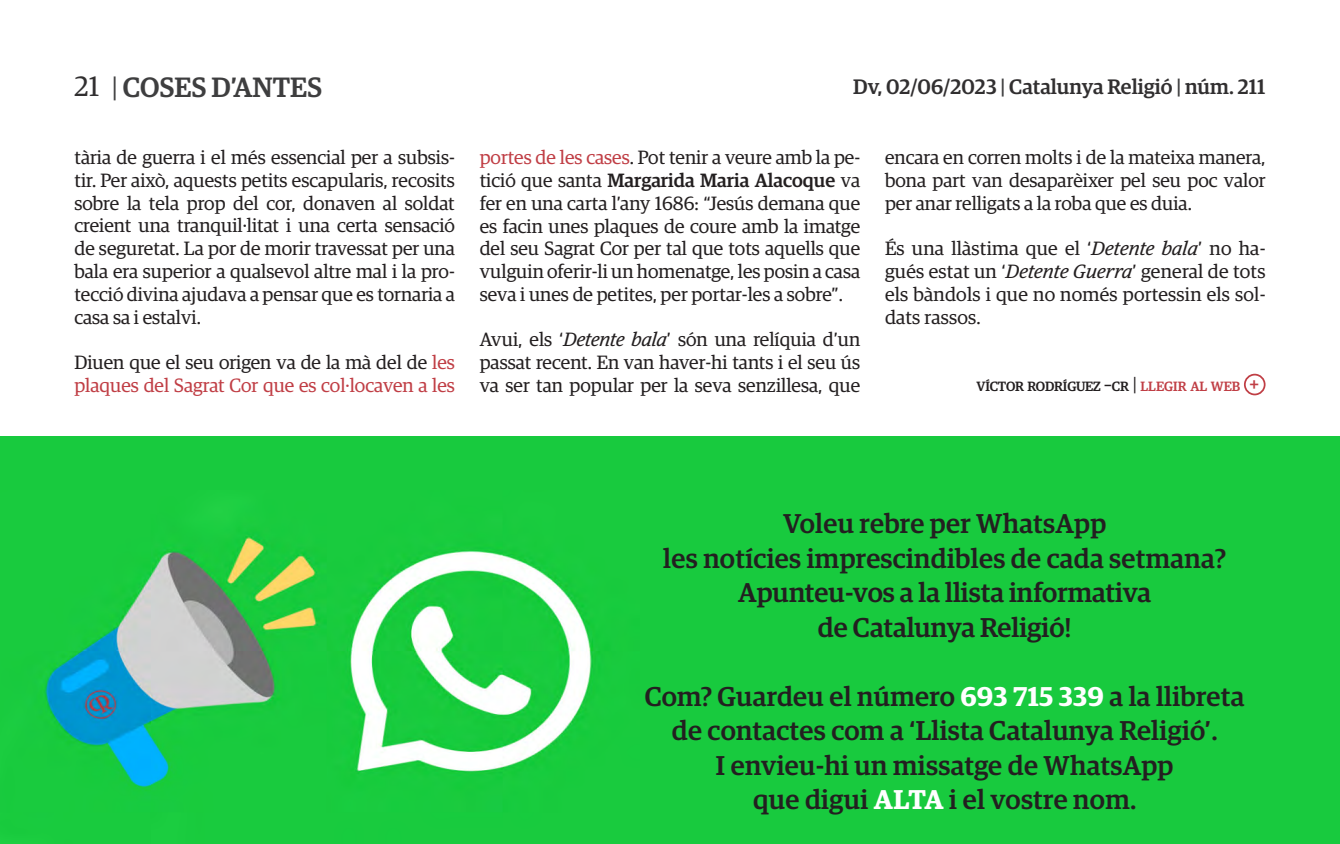
<style>
.page{position:relative;width:1340px;height:844px;background:#fff}
.page>*{position:absolute;margin:0;border:0;box-sizing:border-box;transform-origin:0 0}
.t1{font:500 28px "Guardian Egyp";color:#3e3e3f}
.t2{font:500 27.3px/34.5px "Guardian Egyp";letter-spacing:.01em;color:#231f20;text-align:center}
.t3{font:500 21px "Guardian Egyp";color:#312f30}
.t4{font:19.25px/22.8px "Guardian Egyp";color:#231f20;text-align:justify}
.t5{font:19.25px/22.8px "Guardian Egyp";color:#c03e45}
.t6{font:500 19.25px "Guardian Egyp";color:#c03e45}
.t7{font:500 13.47px "Guardian Egyp";letter-spacing:-.015em;color:#231f20}
.s1{font-weight:400;color:#312f30}
.s2{font-weight:400}
.s3{color:#3e3e3f}
.s4{color:#231f20}
.s5{color:#c03e45}
.s6{font-weight:500}
.s7{font-style:italic}
.s8{font-size:19.25px}
.s9{font-weight:400;font-size:19.25px}
.s10{font-weight:600;color:#fff}
</style>
<div class="page">
<div style="left:1243px;top:373px;width:22px;height:22px;border:2px solid #c03e45;border-radius:50%"></div>
<div style="left:0;top:436px;width:1339px;height:407px;background:#18ca3e"></div>
<img style="left:45px;top:536px;width:548px;height:251px">
<h1 class="t1" style="left:74px;top:67px;width:249px"><span class="s1">21</span> <span class="s2">|</span> COSES D’ANTES</h1>
<p class="t3" style="left:853px;top:71px;width:414px">Dv, 02/06/2023 <span class="s3">|</span> Catalunya Religió <span class="s3">|</span> núm. 211</p>
<p class="t4" style="left:74px;top:145px;width:382px">tària de guerra i el més essencial per a subsis&shy;tir. Per això, aquests petits escapularis, recosits sobre la tela prop del cor, donaven al soldat creient una tranquil·litat i una certa sensació de seguretat. La por de morir travessat per una bala era superior a qualsevol altre mal i la pro&shy;tecció divina ajudava a pensar que es tornaria a casa sa i estalvi.</p>
<p class="t5" style="left:74px;top:350px;width:382px"><span class="s4">Diuen que el seu origen va de la mà del de</span> les plaques del Sagrat Cor que es col·locaven a les</p>
<p class="t4" style="left:480px;top:145px;width:382px"><span class="s5">portes de les cases</span>. Pot tenir a veure amb la pe&shy;tició que santa <span class="s6">Margarida Maria Alacoque</span> va fer en una carta l’any 1686: “Jesús demana que es facin unes plaques de coure amb la imatge del seu Sagrat Cor per tal que tots aquells que vulguin oferir-li un homenatge, les posin a casa seva i unes de petites, per portar-les a sobre”.</p>
<p class="t4" style="left:480px;top:327px;width:382px">Avui, els ‘<span class="s7">Detente bala</span>’ són una relíquia d’un passat recent. En van haver-hi tants i el seu ús va ser tan popular per la seva senzillesa, que</p>
<p class="t4" style="left:885px;top:145px;width:382px">encara en corren molts i de la mateixa manera, bona part van desaparèixer pel seu poc valor per anar relligats a la roba que es duia.</p>
<p class="t4" style="left:885px;top:236px;width:382px">És una llàstima que el ‘<span class="s7">Detente bala</span>’ no ha&shy;gués estat un ‘<span class="s7">Detente Guerra</span>’ general de tots els bàndols i que no només portessin els sol&shy;dats rassos.</p>
<p class="t7" style="left:976px;top:376px;width:265px">VÍCTOR RODRÍGUEZ <span class="s8">–</span>CR <span class="s9">|</span> <span class="s5">LLEGIR AL WEB</span></p>
<p class="t6" style="left:1249px;top:370px;width:12px">+</p>
<p class="t2" style="left:663px;top:504px;width:564px">Voleu rebre per WhatsApp<br>les notícies imprescindibles de cada setmana?<br>Apunteu-vos a la llista informativa<br>de Catalunya Religió!</p>
<p class="t2" style="left:645px;top:676px;width:601px">Com? Guardeu el número <span class="s10">693 715 339</span> a la llibreta de contactes com a ‘Llista Catalunya Religió’.<br>I envieu-hi un missatge de WhatsApp<br>que digui <span class="s10">ALTA</span> i el vostre nom.</p>
</div>
